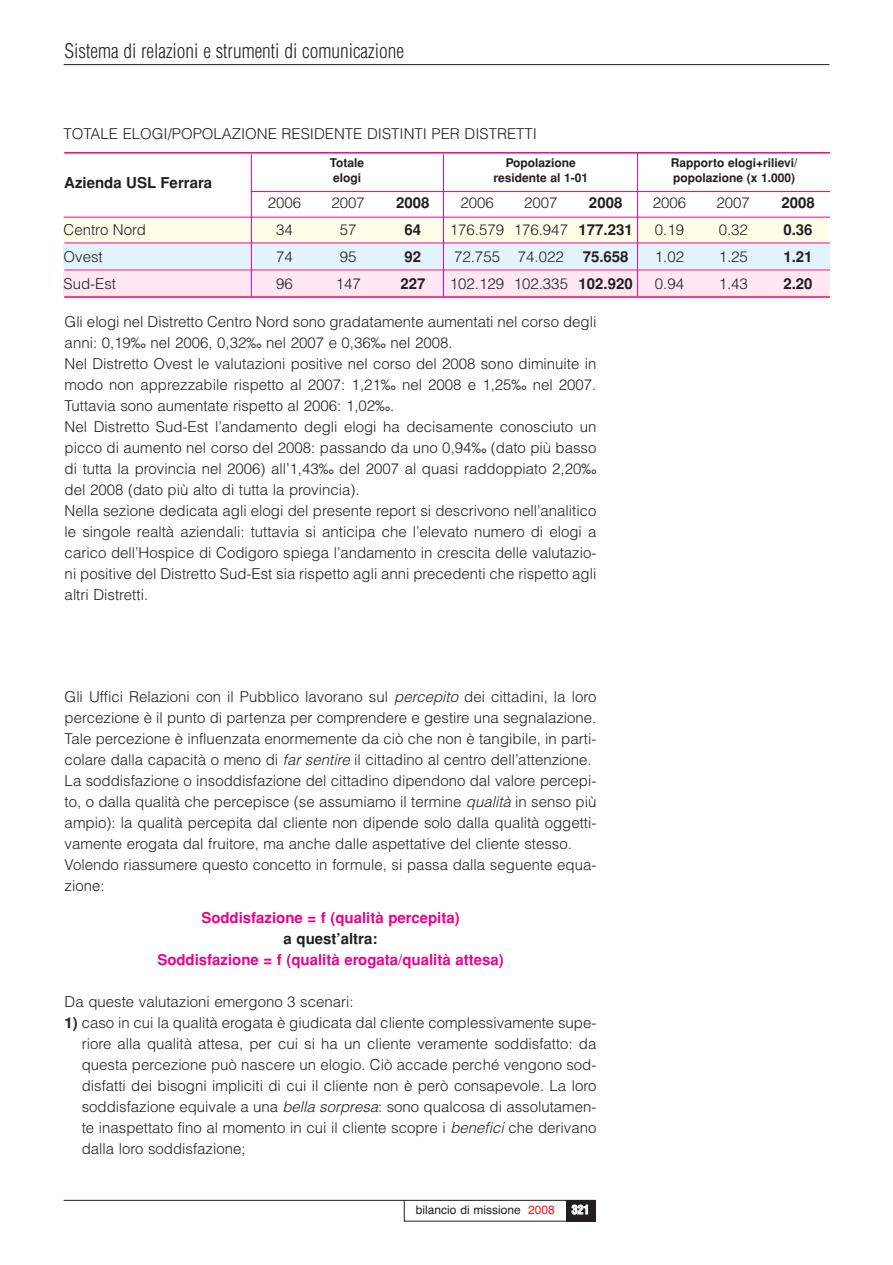
<style>
.page{position:relative;width:893px;height:1265px;background:#fff}
.page>*{position:absolute;margin:0;border:0;box-sizing:border-box;transform-origin:0 0}
.t1{font:300 condensed 19.5px "Helvetica";color:#231f20}
.t2{font:300 15px/21px "Helvetica";color:#231f20}
.t3{font:700 15px/27px "Helvetica";color:#231f20}
.t4{font:700 15px "Helvetica";color:#ec008c}
.t5{font:700 12px/15px "Helvetica";color:#231f20}
.t6{font:12px "Helvetica";color:#231f20}
.t7{font:700 condensed 12px "Helvetica";color:#fff}
.s1{font-style:italic}
.s2{font-weight:700}
.s3{color:#ed1c24}
</style>
<div class="page">
<div style="left:64px;top:218px;width:765px;height:25px;background:#fffde8"></div>
<div style="left:64px;top:244px;width:766px;height:25px;background:#e1f4fd"></div>
<div style="left:64px;top:271px;width:766px;height:25px;background:#fde8f1"></div>
<hr style="left:64px;top:1200px;width:531px;height:1px;background:#231f20">
<div style="left:565px;top:1200px;width:30px;height:21px;background:#231f20"></div>
<hr style="left:404px;top:1220px;width:162px;height:1px;background:#231f20">
<svg style="left:404px;top:1200px;width:1px;height:21px"></svg>
<hr style="left:64px;top:64px;width:765px;height:1px;background:#231f20">
<hr style="left:64px;top:152px;width:766px;height:2px;background:#ec008c">
<hr style="left:64px;top:243px;width:766px;height:1px;background:#ec008c">
<hr style="left:64px;top:270px;width:766px;height:1px;background:#ec008c">
<hr style="left:64px;top:296px;width:766px;height:2px;background:#ec008c">
<hr style="left:443px;top:155px;width:1px;height:141px;background:#ec008c">
<hr style="left:637px;top:153px;width:1px;height:143px;background:#ec008c">
<hr style="left:251px;top:154px;width:1px;height:142px;background:#ec008c">
<hr style="left:251px;top:191px;width:579px;height:1px;background:#ec008c">
<hr style="left:64px;top:217px;width:766px;height:1px;background:#ec008c">
<h1 class="t1" style="left:64px;top:43px;width:341px">Sistema di relazioni e strumenti di comunicazione</h1>
<p class="t2" style="left:64px;top:125px;width:475px">TOTALE ELOGI/POPOLAZIONE RESIDENTE DISTINTI PER DISTRETTI</p>
<p class="t3" style="left:64px;top:171px;width:149px">Azienda USL Ferrara</p>
<p class="t2" style="left:64px;top:217px;width:84px;line-height:27px">Centro Nord<br>Ovest<br>Sud-Est</p>
<p class="t2" style="left:268px;top:191px;width:35px;line-height:27px;text-align:center">2006<br>34<br>74<br>96</p>
<p class="t5" style="left:330px;top:157px;width:36px">Totale elogi</p>
<p class="t5" style="left:493px;top:157px;width:96px;text-align:center">Popolazione residente al 1-01</p>
<p class="t5" style="left:670px;top:157px;width:128px">Rapporto elogi+rilievi/ popolazione (x 1.000)</p>
<p class="t3" style="left:781px;top:190px;width:35px">2008<br>0.36<br>1.21<br>2.20</p>
<p class="t3" style="left:396px;top:190px;width:35px">2008<br>64<br>92<br>227</p>
<p class="t3" style="left:578px;top:190px;width:56px;text-align:center">2008<br>177.231<br>75.658<br>102.920</p>
<p class="t2" style="left:331px;top:191px;width:35px;line-height:27px">2007<br>57<br>95<br>147</p>
<p class="t2" style="left:450px;top:191px;width:56px;line-height:27px;text-align:center">2006<br>176.579<br>72.755<br>102.129</p>
<p class="t2" style="left:513px;top:191px;width:56px;line-height:27px;text-align:center">2007<br>176.947<br>74.022<br>102.335</p>
<p class="t2" style="left:652px;top:191px;width:35px;line-height:27px">2006<br>0.19<br>1.02<br>0.94</p>
<p class="t2" style="left:716px;top:191px;width:35px;line-height:27px">2007<br>0.32<br>1.25<br>1.43</p>
<p class="t2" style="left:65px;top:313px;width:533px">Gli elogi nel Distretto Centro Nord sono gradatamente aumentati nel corso degli anni: 0,19‰ nel 2006, 0,32‰ nel 2007 e 0,36‰ nel 2008.<br>Nel Distretto Ovest le valutazioni positive nel corso del 2008 sono diminuite in modo non apprezzabile rispetto al 2007: 1,21‰ nel 2008 e 1,25‰ nel 2007.<br>Tuttavia sono aumentate rispetto al 2006: 1,02‰.<br>Nel Distretto Sud-Est l’andamento degli elogi ha decisamente conosciuto un picco di aumento nel corso del 2008: passando da uno 0,94‰ (dato più basso di tutta la provincia nel 2006) all’1,43‰ del 2007 al quasi raddoppiato 2,20‰ del 2008 (dato più alto di tutta la provincia).<br>Nella sezione dedicata agli elogi del presente report si descrivono nell’analitico le singole realtà aziendali: tuttavia si anticipa che l’elevato numero di elogi a carico dell’Hospice di Codigoro spiega l’andamento in crescita delle valutazio&shy;ni positive del Distretto Sud-Est sia rispetto agli anni precedenti che rispetto agli altri Distretti.</p>
<p class="t2" style="left:65px;top:688px;width:533px">Gli Uffici Relazioni con il Pubblico lavorano sul <span class="s1">percepito</span> dei cittadini, la loro percezione è il punto di partenza per comprendere e gestire una segnalazione.<br>Tale percezione è influenzata enormemente da ciò che non è tangibile, in parti&shy;colare dalla capacità o meno di <span class="s1">far sentire</span>il cittadino al centro dell’attenzione.<br>La soddisfazione o insoddisfazione del cittadino dipendono dal valore percepi&shy;to, o dalla qualità che percepisce (se assumiamo il termine <span class="s1">qualità</span>in senso più ampio): la qualità percepita dal cliente non dipende solo dalla qualità oggetti&shy;vamente erogata dal fruitore, ma anche dalle aspettative del cliente stesso.<br>Volendo riassumere questo concetto in formule, si passa dalla seguente equa&shy;zione:</p>
<p class="t4" style="left:201px;top:912px;width:260px">Soddisfazione = f (qualità percepita)</p>
<p class="t3" style="left:283px;top:926px;width:95px">a quest’altra:</p>
<p class="t4" style="left:157px;top:954px;width:348px">Soddisfazione = f (qualità erogata/qualità attesa)</p>
<p class="t2" style="left:65px;top:992px;width:290px">Da queste valutazioni emergono 3 scenari:</p>
<p class="t2" style="left:82px;top:1013px;width:516px;text-align:justify;text-indent:-17px"><span class="s2">1)</span> caso in cui la qualità erogata è giudicata dal cliente complessivamente supe&shy;riore alla qualità attesa, per cui si ha un cliente veramente soddisfatto: da questa percezione può nascere un elogio. Ciò accade perché vengono sod&shy;disfatti dei bisogni impliciti di cui il cliente non è però consapevole. La loro soddisfazione equivale a una <span class="s1">bella sorpresa</span>: sono qualcosa di assolutamen&shy;te inaspettato fino al momento in cui il cliente scopre i <span class="s1">benefici</span> che derivano dalla loro soddisfazione;</p>
<p class="t6" style="left:416px;top:1205px;width:140px">bilancio di missione <span class="s3">2008</span></p>
<p class="t7" style="left:571px;top:1205px;width:19px">321</p>
</div>
